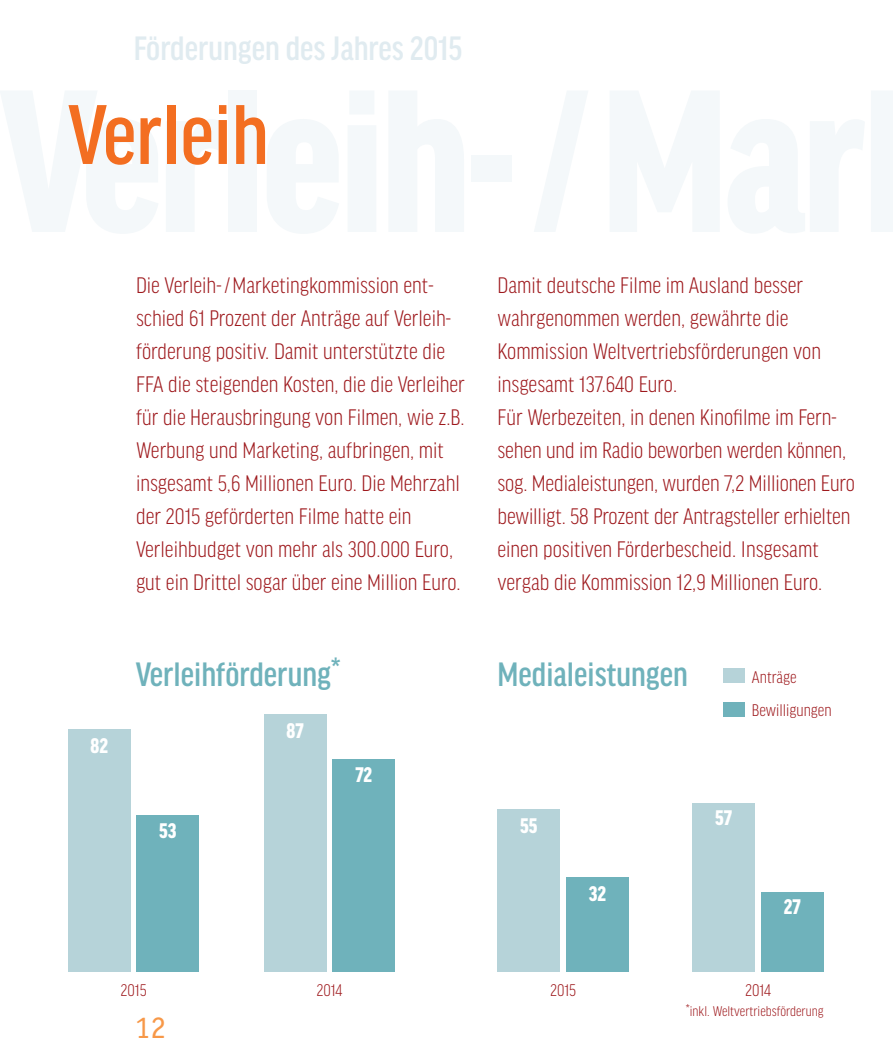
<style>
.page{position:relative;width:893px;height:1063px;background:#fff}
.page>*{position:absolute;margin:0;border:0;box-sizing:border-box;transform-origin:0 0}
.t1{font:500 condensed 90px "Good Headline Pro";color:#f36e21}
.t2{font:500 condensed 36px "Good Headline Pro";color:#6fb2bb}
.t3{font:500 condensed 36px "Good Headline Pro";color:#e0ebf0}
.t4{font:31.5px "Officina Sans";color:#f79848}
.t5{font:300 condensed 24px/33px "Good Headline Pro";color:#9e191d}
.t6{font:900 condensed 22.5px "Good Headline Pro";color:#fff}
.Fließ{font:300 condensed 18px "Good Headline Pro";color:#9e191d}
.t7{font:300 condensed 15px "Good Headline Pro";color:#9e191d}
</style>
<div class="page">
<div style="left:137px;top:815px;width:62px;height:157px;background:#6fb2bb"></div>
<div style="left:68px;top:729px;width:62px;height:243px;background:#b6d3d9"></div>
<div style="left:333px;top:759px;width:62px;height:213px;background:#6fb2bb"></div>
<div style="left:264px;top:714px;width:62px;height:258px;background:#b6d3d9"></div>
<div style="left:566px;top:877px;width:63px;height:95px;background:#6fb2bb"></div>
<div style="left:497px;top:809px;width:63px;height:163px;background:#b6d3d9"></div>
<div style="left:761px;top:892px;width:63px;height:80px;background:#6fb2bb"></div>
<div style="left:692px;top:803px;width:63px;height:169px;background:#b6d3d9"></div>
<div style="left:723px;top:668px;width:21px;height:15px;background:#b6d3d9"></div>
<div style="left:723px;top:702px;width:21px;height:15px;background:#6fb2bb"></div>
<h2 class="t3" style="left:134px;top:29px;width:330px">Förderungen des Jahres 2015</h2>
<p class="t1" style="left:68px;top:88px;width:202px">Verleih</p>
<p class="t5" style="left:136px;top:269px;width:330px">Die Verleih- / Marketingkommission ent&shy;schied 61 Prozent der Anträge auf Verleih&shy;förderung positiv. Damit unterstützte die FFA die steigenden Kosten, die die Verleiher für die Herausbringung von Filmen, wie z.B.<br>Werbung und Marketing, aufbringen, mit insgesamt 5,6 Millionen Euro. Die Mehrzahl der 2015 geförderten Filme hatte ein Verleihbudget von mehr als 300.000 Euro, gut ein Drittel sogar über eine Million Euro.</p>
<p class="t5" style="left:497px;top:269px;width:325px">Damit deutsche Filme im Ausland besser wahrgenommen werden, gewährte die Kommission Weltvertriebsförderungen von insgesamt 137.640 Euro.</p>
<p class="t5" style="left:497px;top:401px;width:359px">Für Werbezeiten, in denen Kinofilme im Fern&shy;sehen und im Radio beworben werden können, sog. Medialeistungen, wurden 7,2 Millionen Euro bewilligt. 58 Prozent der Antragsteller erhielten einen positiven Förderbescheid. Insgesamt vergab die Kommission 12,9 Millionen Euro.</p>
<p class="t6" style="left:90px;top:733px;width:19px">82</p>
<p class="t2" style="left:136px;top:656px;width:207px">Verleihförderung*</p>
<p class="t2" style="left:497px;top:656px;width:192px">Medialeistungen</p>
<p class="t6" style="left:159px;top:818px;width:19px">53</p>
<p class="t6" style="left:286px;top:718px;width:19px">87</p>
<p class="t6" style="left:355px;top:763px;width:18px">72</p>
<p class="t6" style="left:520px;top:814px;width:19px">55</p>
<p class="t6" style="left:589px;top:882px;width:19px">32</p>
<p class="Fließ" style="left:752px;top:667px;width:46px">Anträge</p>
<p class="Fließ" style="left:752px;top:701px;width:81px">Bewilligungen</p>
<p class="t6" style="left:715px;top:805px;width:18px">57</p>
<p class="t6" style="left:784px;top:895px;width:18px">27</p>
<p class="Fließ" style="left:121px;top:981px;width:28px">2015</p>
<p class="Fließ" style="left:316px;top:981px;width:27px">2014</p>
<p class="Fließ" style="left:550px;top:981px;width:28px">2015</p>
<p class="Fließ" style="left:745px;top:981px;width:27px">2014</p>
<h3 class="t4" style="left:135px;top:1009px;width:33px">12</h3>
<p class="t7" style="left:686px;top:1003px;width:139px">*inkl. Weltvertriebsförderung</p>
</div>
